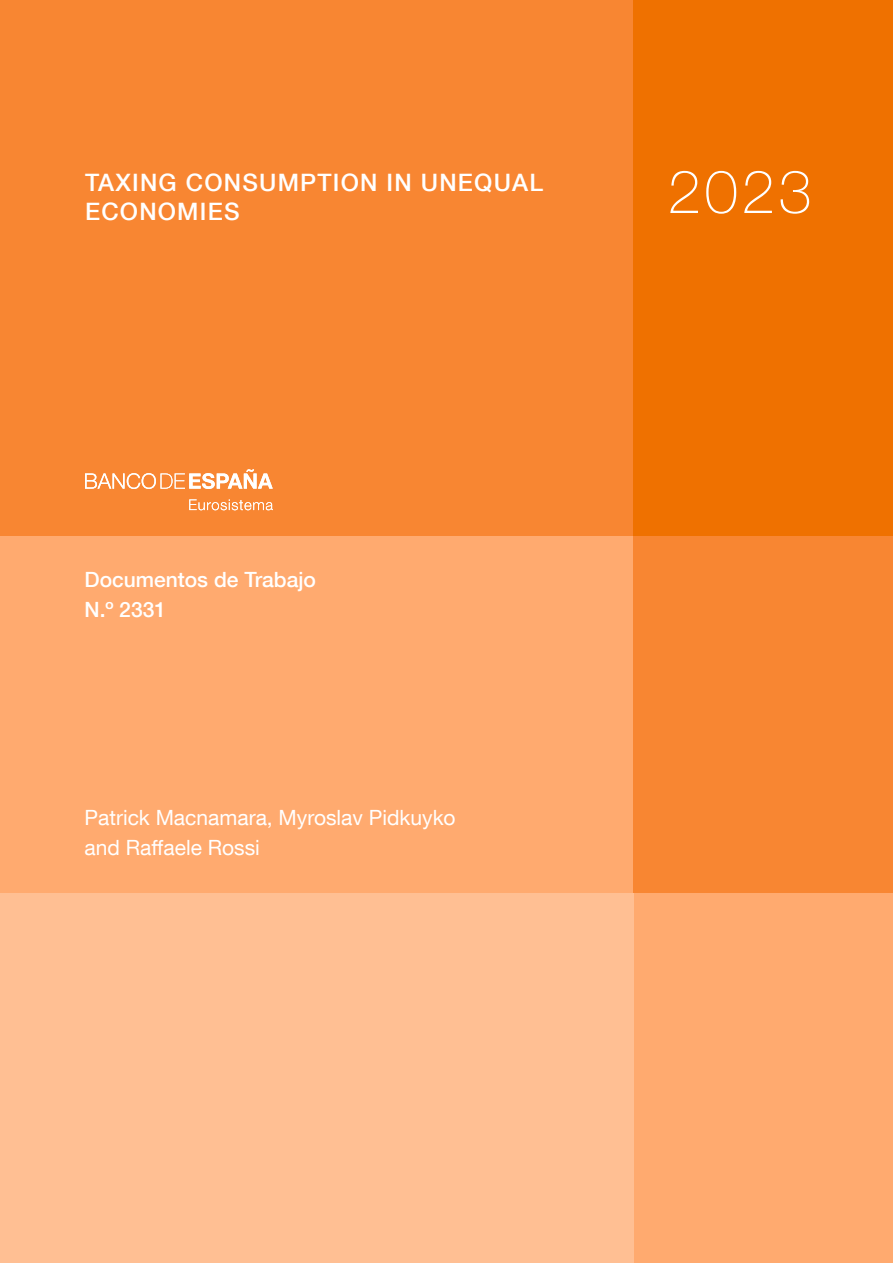
<style>
.page{position:relative;width:893px;height:1263px;background:#fff}
.page>*{position:absolute;margin:0;border:0;box-sizing:border-box;transform-origin:0 0}
.Año_DO_Portada{font:100 60px "Bd E Neue Helvetica";color:#fff}
.Título_DO_Portada{font:500 24px/28.8px "Bd E Neue Helvetica";letter-spacing:.05em;color:#fff}
.Autores_DO_Portada{font:21px/30px "Bd E Neue Helvetica";color:#fff}
.Número_DO_Portada{font:500 21px/30px "Bd E Neue Helvetica";color:#fff}
</style>
<div class="page">
<div style="left:0;top:0;width:634px;height:536px;background:#f88632"></div>
<div style="left:634px;top:0;width:259px;height:536px;background:#ef7100"></div>
<div style="left:0;top:536px;width:634px;height:357px;background:#ffaa6f"></div>
<div style="left:634px;top:536px;width:259px;height:357px;background:#f88632"></div>
<div style="left:634px;top:893px;width:259px;height:370px;background:#ffaa6f"></div>
<div style="left:0;top:893px;width:634px;height:370px;background:#ffbf93"></div>
<svg style="left:85px;top:469px;width:188px;height:41px"></svg>
<h1 class="Título_DO_Portada" style="left:85px;top:168px;width:460px">TAXING CONSUMPTION IN UNEQUAL<br>ECONOMIES</h1>
<p class="Año_DO_Portada" style="left:668px;top:156px;width:146px">2023</p>
<p class="Número_DO_Portada" style="left:85px;top:564px;width:233px">Documentos de Trabajo<br>N.º 2331</p>
<p class="Autores_DO_Portada" style="left:85px;top:802px;width:373px">Patrick Macnamara, Myroslav Pidkuyko and Raffaele Rossi</p>
</div>
